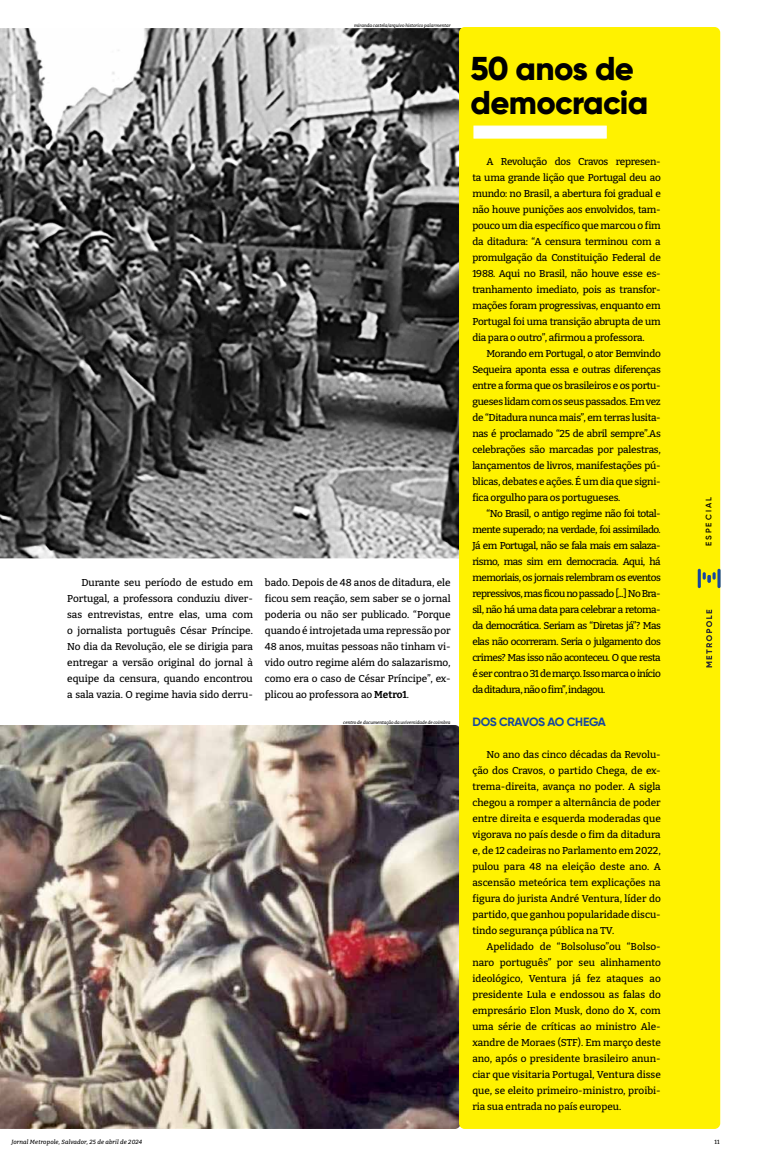
<style>
.page{position:relative;width:766px;height:1163px;background:#fff}
.page>*{position:absolute;margin:0;border:0;box-sizing:border-box;transform-origin:0 0}
.t1{font:800 33px/34px "Gilroy";letter-spacing:-.02em;color:#000}
.t2{font:700 12px "Gilroy";letter-spacing:-.035em;color:#17479e}
.t3{font:500 10px/16px "Bitter";letter-spacing:-.015em;color:#000;text-align:justify}
.t4{font:600 8px "Gilroy";letter-spacing:.26em;color:#000}
.t5{font:italic 500 6px "Bitter";letter-spacing:.02em;color:#000}
.t6{font:500 6px "Bitter";color:#000}
.t7{font:italic 500 4.5px "Bitter";color:#000}
.s1{font-weight:700}
</style>
<div class="page">
<img style="left:0;top:28px;width:461px;height:530px">
<img style="left:0;top:725px;width:460px;height:403px">
<div style="left:459px;top:27px;width:261px;height:1101px;background:#fff200;border-radius:6px"></div>
<div style="left:473px;top:125px;width:133px;height:14px;background:#fff;border:1px solid #fff"></div>
<svg style="left:706px;top:609px;width:6px;height:58px"></svg>
<hr style="left:697px;top:568px;width:3px;height:20px;background:#17479e;border-radius:2px">
<hr style="left:717px;top:568px;width:3px;height:20px;background:#17479e;border-radius:2px">
<svg style="left:702px;top:572px;width:13px;height:10px"></svg>
<p class="t7" style="left:354px;top:22px;width:98px">miranda castela/arquivo historico palarmentar</p>
<p class="t3" style="left:67px;top:574px;width:187px;text-indent:14px">Durante seu período de estudo em Portugal, a professora conduziu diver&shy;sas entrevistas, entre elas, uma com o jornalista português César Príncipe.<br>No dia da Revolução, ele se dirigia para entregar a versão original do jornal à equipe da censura, quando encontrou a sala vazia. O regime havia sido derru-</p>
<p class="t3" style="left:265px;top:574px;width:187px">bado. Depois de 48 anos de ditadura, ele ficou sem reação, sem saber se o jornal poderia ou não ser publicado. “Porque quando é introjetada uma repressão por 48 anos, muitas pessoas não tinham vi&shy;vido outro regime além do salazarismo, como era o caso de César Príncipe”, ex&shy;plicou ao professora ao <span class="s1">Metro1</span>.</p>
<p class="t7" style="left:343px;top:719px;width:109px">centro de documentação da uviversidade de coimbra</p>
<h1 class="t1" style="left:470px;top:51px;width:179px">50 anos de democracia</h1>
<p class="t3" style="left:472px;top:153px;width:190px;text-indent:14px">A Revolução dos Cravos represen&shy;ta uma grande lição que Portugal deu ao mundo: no Brasil, a abertura foi gradual e não houve punições aos envolvidos, tam&shy;pouco um dia específico que marcou o fim da ditadura: “A censura terminou com a promulgação da Constituição Federal de 1988. Aqui no Brasil, não houve esse es&shy;tranhamento imediato, pois as transfor&shy;mações foram progressivas, enquanto em Portugal foi uma transição abrupta de um dia para o outro”, afirmou a professora.</p>
<p class="t3" style="left:472px;top:345px;width:190px;text-indent:14px">Morando em Portugal, o ator Bemvindo Sequeira aponta essa e outras diferenças entre a forma que os brasileiros e os portu&shy;gueses lidam com os seus passados. Em vez de “Ditadura nunca mais”, em terras lusita&shy;nas é proclamado “25 de abril sempre”.As celebrações são marcadas por palestras, lançamentos de livros, manifestações pú&shy;blicas, debates e ações. É um dia que signi&shy;fica orgulho para os portugueses.</p>
<p class="t3" style="left:472px;top:505px;width:190px;text-indent:14px">“No Brasil, o antigo regime não foi total&shy;mente superado; na verdade, foi assimilado.<br>Já em Portugal, não se fala mais em salaza&shy;rismo, mas sim em democracia. Aqui, há memoriais, os jornais relembram os eventos repressivos, mas ficou no passado [...] No Bra&shy;sil, não há uma data para celebrar a retoma&shy;da democrática. Seriam as “Diretas já”? Mas elas não ocorreram. Seria o julgamento dos crimes? Mas isso não aconteceu. O que resta é ser contra o 31 de março. Isso marca o início da ditadura, não o fim”, indagou.</p>
<p class="t2" style="left:472px;top:713px;width:135px">DOS CRAVOS AO CHEGA</p>
<p class="t3" style="left:472px;top:745px;width:190px;text-indent:14px">No ano das cinco décadas da Revolu&shy;ção dos Cravos, o partido Chega, de ex&shy;trema-direita, avança no poder. A sigla chegou a romper a alternância de poder entre direita e esquerda moderadas que vigorava no país desde o fim da ditadura e, de 12 cadeiras no Parlamento em 2022, pulou para 48 na eleição deste ano. A ascensão meteórica tem explicações na figura do jurista André Ventura, líder do partido, que ganhou popularidade discu&shy;tindo segurança pública na TV.</p>
<p class="t3" style="left:472px;top:937px;width:190px;text-indent:14px">Apelidado de “Bolsoluso”ou “Bolso&shy;naro português” por seu alinhamento ideológico, Ventura já fez ataques ao presidente Lula e endossou as falas do empresário Elon Musk, dono do X, com uma série de críticas ao ministro Ale&shy;xandre de Moraes (STF). Em março deste ano, após o presidente brasileiro anun&shy;ciar que visitaria Portugal, Ventura disse que, se eleito primeiro-ministro, proibi&shy;ria sua entrada no país europeu.</p>
<p class="t4" style="left:703px;top:546px;width:51px;rotate:-90deg">ESPECIAL</p>
<p class="t5" style="left:11px;top:1137px;width:132px">Jornal Metropole, Salvador, 25 de abril de 2024</p>
<p class="t6" style="left:714px;top:1137px;width:7px">11</p>
</div>
